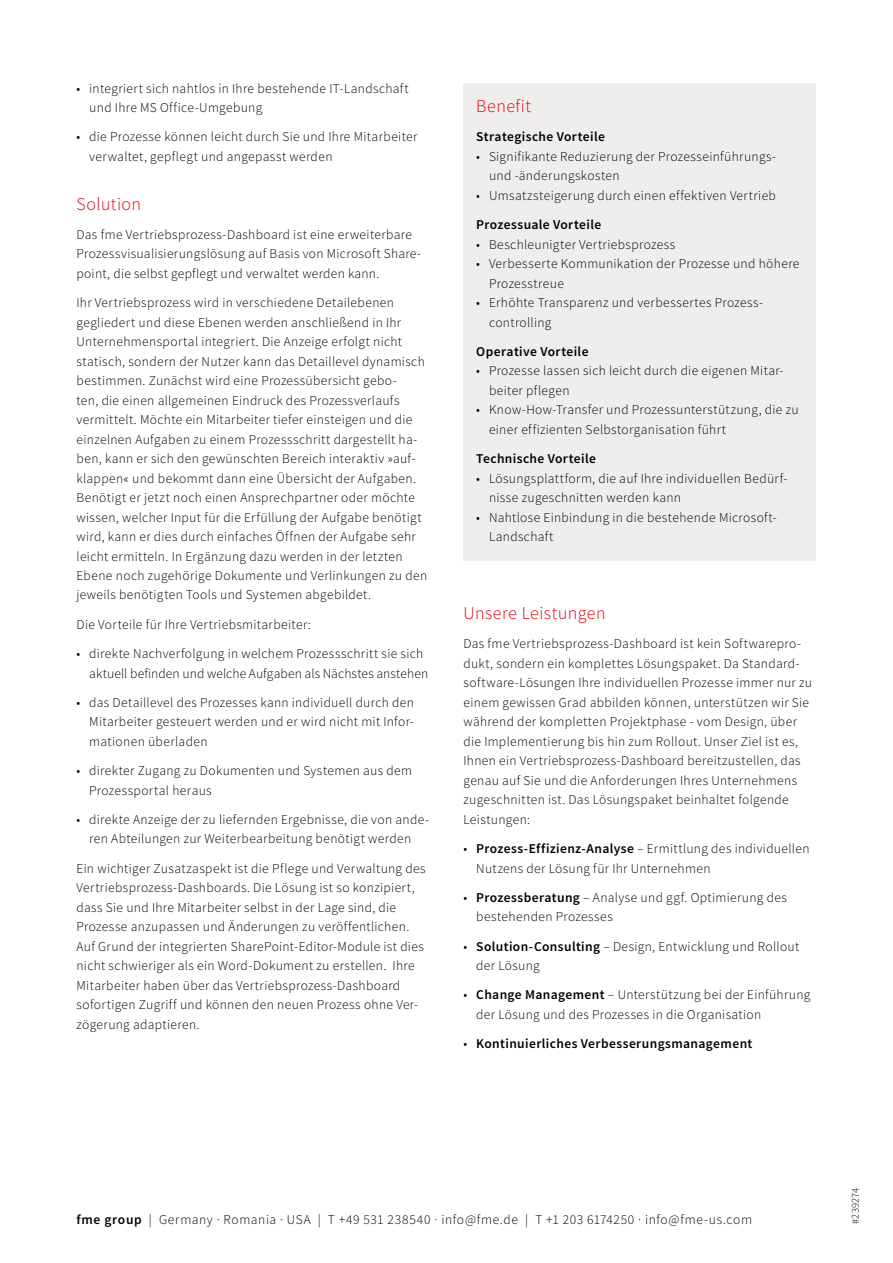
<style>
.page{position:relative;width:893px;height:1263px;background:#fff}
.page>*{position:absolute;margin:0;border:0;box-sizing:border-box;transform-origin:0 0}
.t1{font:300 18px "Source Sans Pro";letter-spacing:.02em;color:#e3000f}
.t2{font:300 13.5px/19.5px "Source Sans Pro";letter-spacing:.025em;color:#000}
.t3{font:600 13.5px "Source Sans Pro";letter-spacing:.03em;color:#000}
.t4{font:300 13.5px "Source Sans Pro";letter-spacing:.045em;color:#000}
.t5{font:300 10.5px "Source Sans Pro";letter-spacing:.01em;color:#000}
.s1{font-weight:600}
.s2{font-weight:300}
</style>
<div class="page">
<div style="left:463px;top:83px;width:353px;height:478px;background:#f0eeec"></div>
<p class="t2" style="left:89px;top:78px;width:321px;text-indent:-13px">• integriert sich nahtlos in Ihre bestehende IT-Landschaft und Ihre MS Office-Umgebung</p>
<p class="t2" style="left:89px;top:127px;width:330px;text-indent:-13px">• die Prozesse können leicht durch Sie und Ihre Mitarbeiter verwaltet, gepflegt und angepasst werden</p>
<h1 class="t1" style="left:77px;top:193px;width:66px">Solution</h1>
<p class="t2" style="left:77px;top:225px;width:346px">Das fme Vertriebsprozess-Dashboard ist eine erweiterbare<br>Prozessvisualisierungslösung auf Basis von Microsoft Share&shy;point, die selbst gepflegt und verwaltet werden kann.</p>
<p class="t2" style="left:77px;top:293px;width:352px">Ihr Vertriebsprozess wird in verschiedene Detailebenen gegliedert und diese Ebenen werden anschließend in Ihr Unternehmensportal integriert. Die Anzeige erfolgt nicht statisch, sondern der Nutzer kann das Detaillevel dynamisch bestimmen. Zunächst wird eine Prozessübersicht gebo-<br>ten, die einen allgemeinen Eindruck des Prozessverlaufs vermittelt. Möchte ein Mitarbeiter tiefer einsteigen und die einzelnen Aufgaben zu einem Prozessschritt dargestellt ha&shy;ben, kann er sich den gewünschten Bereich interaktiv »auf&shy;klappen« und bekommt dann eine Übersicht der Aufgaben.<br>Benötigt er jetzt noch einen Ansprechpartner oder möchte wissen, welcher Input für die Erfüllung der Aufgabe benötigt wird, kann er dies durch einfaches Öffnen der Aufgabe sehr leicht ermitteln. In Ergänzung dazu werden in der letzten Ebene noch zugehörige Dokumente und Verlinkungen zu den jeweils benötigten Tools und Systemen abgebildet.</p>
<p class="t2" style="left:77px;top:615px;width:236px">Die Vorteile für Ihre Vertriebsmitarbeiter:</p>
<p class="t2" style="left:89px;top:644px;width:341px;text-indent:-13px">• direkte Nachverfolgung in welchem Prozessschritt sie sich aktuell befinden und welche Aufgaben als Nächstes anstehen</p>
<p class="t2" style="left:89px;top:693px;width:326px;text-align:justify;text-indent:-13px">• das Detaillevel des Prozesses kann individuell durch den Mitarbeiter gesteuert werden und er wird nicht mit Infor&shy;mationen überladen</p>
<p class="t2" style="left:89px;top:761px;width:324px;text-indent:-13px">• direkter Zugang zu Dokumenten und Systemen aus dem<br>Prozessportal heraus</p>
<p class="t2" style="left:77px;top:810px;width:354px;text-align:center">• direkte Anzeige der zu liefernden Ergebnisse, die von ande&shy;ren Abteilungen zur Weiterbearbeitung benötigt werden</p>
<p class="t2" style="left:77px;top:858px;width:351px">Ein wichtiger Zusatzaspekt ist die Pflege und Verwaltung des Vertriebsprozess-Dashboards. Die Lösung ist so konzipiert, dass Sie und Ihre Mitarbeiter selbst in der Lage sind, die Prozesse anzupassen und Änderungen zu veröffentlichen.<br>Auf Grund der integrierten SharePoint-Editor-Module ist dies nicht schwieriger als ein Word-Dokument zu erstellen. Ihre Mitarbeiter haben über das Vertriebsprozess-Dashboard sofortigen Zugriff und können den neuen Prozess ohne Ver&shy;zögerung adaptieren.</p>
<h1 class="t1" style="left:476px;top:95px;width:56px">Benefit</h1>
<p class="t3" style="left:476px;top:128px;width:130px">Strategische Vorteile</p>
<p class="t2" style="left:489px;top:147px;width:288px;text-indent:-13px">• Signifikante Reduzierung der Prozesseinführungs&shy;und -änderungskosten</p>
<p class="t2" style="left:476px;top:186px;width:301px">• Umsatzsteigerung durch einen effektiven Vertrieb</p>
<p class="t3" style="left:476px;top:216px;width:127px">Prozessuale Vorteile</p>
<p class="t2" style="left:476px;top:234px;width:201px">• Beschleunigter Vertriebsprozess</p>
<p class="t2" style="left:489px;top:254px;width:312px;text-indent:-13px">• Verbesserte Kommunikation der Prozesse und höhere<br>Prozesstreue</p>
<p class="t2" style="left:489px;top:293px;width:275px;text-indent:-13px">• Erhöhte Transparenz und verbessertes Prozess&shy;controlling</p>
<p class="t3" style="left:476px;top:343px;width:114px">Operative Vorteile</p>
<p class="t2" style="left:489px;top:361px;width:295px;text-indent:-13px">• Prozesse lassen sich leicht durch die eigenen Mitar&shy;beiter pflegen</p>
<p class="t2" style="left:489px;top:400px;width:311px;text-indent:-13px">• Know-How-Transfer und Prozessunterstützung, die zu einer effizienten Selbstorganisation führt</p>
<p class="t3" style="left:476px;top:450px;width:121px">Technische Vorteile</p>
<p class="t2" style="left:489px;top:468px;width:300px;text-indent:-13px">• Lösungsplattform, die auf Ihre individuellen Bedürf&shy;nisse zugeschnitten werden kann</p>
<p class="t2" style="left:489px;top:507px;width:289px;text-indent:-13px">• Nahtlose Einbindung in die bestehende Microsoft-<br>Landschaft</p>
<h1 class="t1" style="left:463px;top:602px;width:144px">Unsere Leistungen</h1>
<p class="t2" style="left:463px;top:634px;width:350px">Das fme Vertriebsprozess-Dashboard ist kein Softwarepro&shy;dukt, sondern ein komplettes Lösungspaket. Da Standard&shy;software-Lösungen Ihre individuellen Prozesse immer nur zu einem gewissen Grad abbilden können, unterstützen wir Sie während der kompletten Projektphase - vom Design, über die Implementierung bis hin zum Rollout. Unser Ziel ist es, Ihnen ein Vertriebsprozess-Dashboard bereitzustellen, das genau auf Sie und die Anforderungen Ihres Unternehmens zugeschnitten ist. Das Lösungspaket beinhaltet folgende Leistungen:</p>
<p class="t2" style="left:476px;top:839px;width:335px;text-indent:-13px">• <span class="s1">Prozess-Effizienz-Analyse</span> – Ermittlung des individuellen<br>Nutzens der Lösung für Ihr Unternehmen</p>
<p class="t2" style="left:476px;top:888px;width:312px;text-indent:-13px">• <span class="s1">Prozessberatung</span> – Analyse und ggf. Optimierung des bestehenden Prozesses</p>
<p class="t2" style="left:476px;top:936px;width:325px;text-indent:-13px">• <span class="s1">Solution-Consulting</span> – Design, Entwicklung und Rollout der Lösung</p>
<p class="t2" style="left:476px;top:985px;width:336px;text-indent:-13px">• <span class="s1">Change Management</span> – Unterstützung bei der Einführung der Lösung und des Prozesses in die Organisation</p>
<p class="t3" style="left:463px;top:1035px;width:290px"><span class="s2">•</span> Kontinuierliches Verbesserungsmanagement</p>
<p class="t4" style="left:77px;top:1211px;width:677px"><span class="s1">fme group</span> | Germany · Romania · USA | T +49 531 238540 · info@fme.de | T +1 203 6174250 · info@fme-us.com</p>
<p class="t5" style="left:849px;top:1224px;width:37px;rotate:-90deg">#239274</p>
</div>
